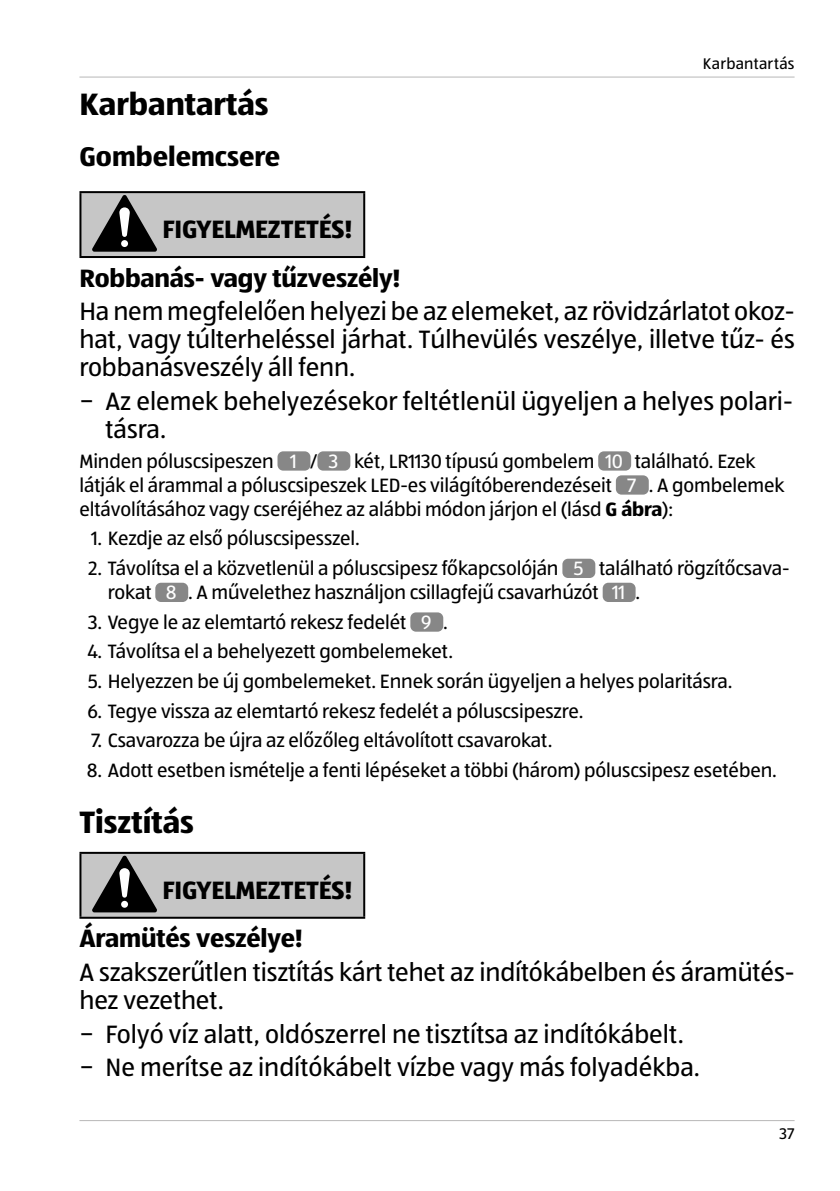
<style>
.page{position:relative;width:840px;height:1191px;background:#fff}
.page>*{position:absolute;margin:0;border:0;box-sizing:border-box;transform-origin:0 0}
.t1{font:700 32px "ALDISUEDOT";color:#000}
.t2{font:700 28px "ALDISUEDOT";color:#000}
.t3{font:26px/28px "ALDISUEDOT";color:#000}
.t4{font:700 26px/48.4px "ALDISUEDOT";letter-spacing:-.005em;color:#000}
.t5{font:20px/24px "ALDISUEDOT";letter-spacing:-.005em;color:#000}
.t6{font:16px "ALDISUEDOT";letter-spacing:.02em;color:#000}
.s1{color:#fff}
.s2{font-weight:700}
</style>
<div class="page">
<hr style="left:79px;top:77px;width:715px;height:1px;background:#b8b7b7">
<hr style="left:79px;top:1120px;width:715px;height:1px;background:#b8b7b7">
<div style="left:80px;top:192px;width:284px;height:65px;background:#c6c6c6"></div>
<hr style="left:79px;top:191px;width:286px;height:2px;background:#000">
<hr style="left:79px;top:193px;width:2px;height:63px;background:#000">
<hr style="left:363px;top:193px;width:2px;height:63px;background:#000">
<hr style="left:79px;top:256px;width:286px;height:2px;background:#000">
<svg style="left:92px;top:195px;width:65px;height:57px"></svg>
<div style="left:277px;top:451px;width:33px;height:19px;background:#878787;border-radius:6px"></div>
<div style="left:317px;top:451px;width:33px;height:19px;background:#878787;border-radius:6px"></div>
<div style="left:598px;top:451px;width:32px;height:19px;background:#878787;border-radius:6px"></div>
<div style="left:615px;top:475px;width:33px;height:19px;background:#878787;border-radius:6px"></div>
<div style="left:562px;top:559px;width:33px;height:19px;background:#878787;border-radius:6px"></div>
<div style="left:155px;top:583px;width:33px;height:19px;background:#878787;border-radius:6px"></div>
<div style="left:602px;top:583px;width:33px;height:19px;background:#878787;border-radius:6px"></div>
<div style="left:410px;top:612px;width:33px;height:19px;background:#878787;border-radius:6px"></div>
<div style="left:80px;top:853px;width:284px;height:64px;background:#c6c6c6"></div>
<hr style="left:79px;top:852px;width:286px;height:2px;background:#000">
<hr style="left:79px;top:854px;width:2px;height:62px;background:#000">
<hr style="left:363px;top:854px;width:2px;height:62px;background:#000">
<hr style="left:79px;top:916px;width:286px;height:2px;background:#000">
<svg style="left:92px;top:855px;width:65px;height:57px"></svg>
<h1 class="t1" style="left:79px;top:83px;width:190px">Karbantartás</h1>
<h2 class="t2" style="left:79px;top:138px;width:202px">Gombelemcsere</h2>
<p class="t6" style="left:702px;top:53px;width:93px">Karbantartás</p>
<h3 class="t4" style="left:79px;top:204px;width:322px;text-indent:83px">FIGYELMEZTETÉS!<br>Robbanás- vagy tűzveszély!</h3>
<h3 class="t3" style="left:79px;top:297px;width:716px;text-align:justify">Ha nem megfelelően helyezi be az elemeket, az rövidzárlatot okoz&shy;hat, vagy túlterheléssel járhat. Túlhevülés veszélye, illetve tűz- és robbanásveszély áll fenn.</h3>
<h3 class="t3" style="left:105px;top:386px;width:688px;text-indent:-26px">− Az elemek behelyezésekor feltétlenül ügyeljen a helyes polari&shy;tásra.</h3>
<p class="t5" style="left:79px;top:448px;width:706px">Minden póluscsipeszen <span class="s1">1</span> / <span class="s1">3</span> két, LR1130 típusú gombelem <span class="s1">10</span> található. Ezek látják el árammal a póluscsipeszek LED-es világítóberendezéseit <span class="s1">7</span> . A gombelemek eltávolításához vagy cseréjéhez az alábbi módon járjon el (lásd <span class="s2">G ábra</span>):</p>
<p class="t5" style="left:91px;top:526px;width:270px">1. Kezdje az első póluscsipesszel.</p>
<p class="t5" style="left:108px;top:555px;width:683px;text-indent:-19px">2. Távolítsa el a közvetlenül a póluscsipesz főkapcsolóján <span class="s1">5</span> található rögzítőcsava&shy;rokat <span class="s1">8</span> . A művelethez használjon csillagfejű csavarhúzót <span class="s1">11</span> .</p>
<p class="t5" style="left:88px;top:609px;width:361px">3. Vegye le az elemtartó rekesz fedelét <span class="s1">9</span> .</p>
<p class="t5" style="left:87px;top:639px;width:367px">4. Távolítsa el a behelyezett gombelemeket.</p>
<p class="t5" style="left:88px;top:668px;width:646px">5. Helyezzen be új gombelemeket. Ennek során ügyeljen a helyes polaritásra.</p>
<p class="t5" style="left:87px;top:698px;width:497px">6. Tegye vissza az elemtartó rekesz fedelét a póluscsipeszre.</p>
<p class="t5" style="left:91px;top:728px;width:462px">7. Csavarozza be újra az előzőleg eltávolított csavarokat.</p>
<p class="t5" style="left:87px;top:757px;width:691px">8. Adott esetben ismételje a fenti lépéseket a többi (három) póluscsipesz esetében.</p>
<h1 class="t1" style="left:79px;top:800px;width:116px">Tisztítás</h1>
<h3 class="t4" style="left:79px;top:865px;width:274px;text-indent:83px">FIGYELMEZTETÉS!<br>Áramütés veszélye!</h3>
<h3 class="t3" style="left:79px;top:957px;width:716px">A szakszerűtlen tisztítás kárt tehet az indítókábelben és áramütés&shy;hez vezethet.</h3>
<h3 class="t3" style="left:79px;top:1016px;width:621px;line-height:33.6px">− Folyó víz alatt, oldószerrel ne tisztítsa az indítókábelt. − Ne merítse az indítókábelt vízbe vagy más folyadékba.</h3>
<p class="t6" style="left:779px;top:1123px;width:17px">37</p>
</div>
